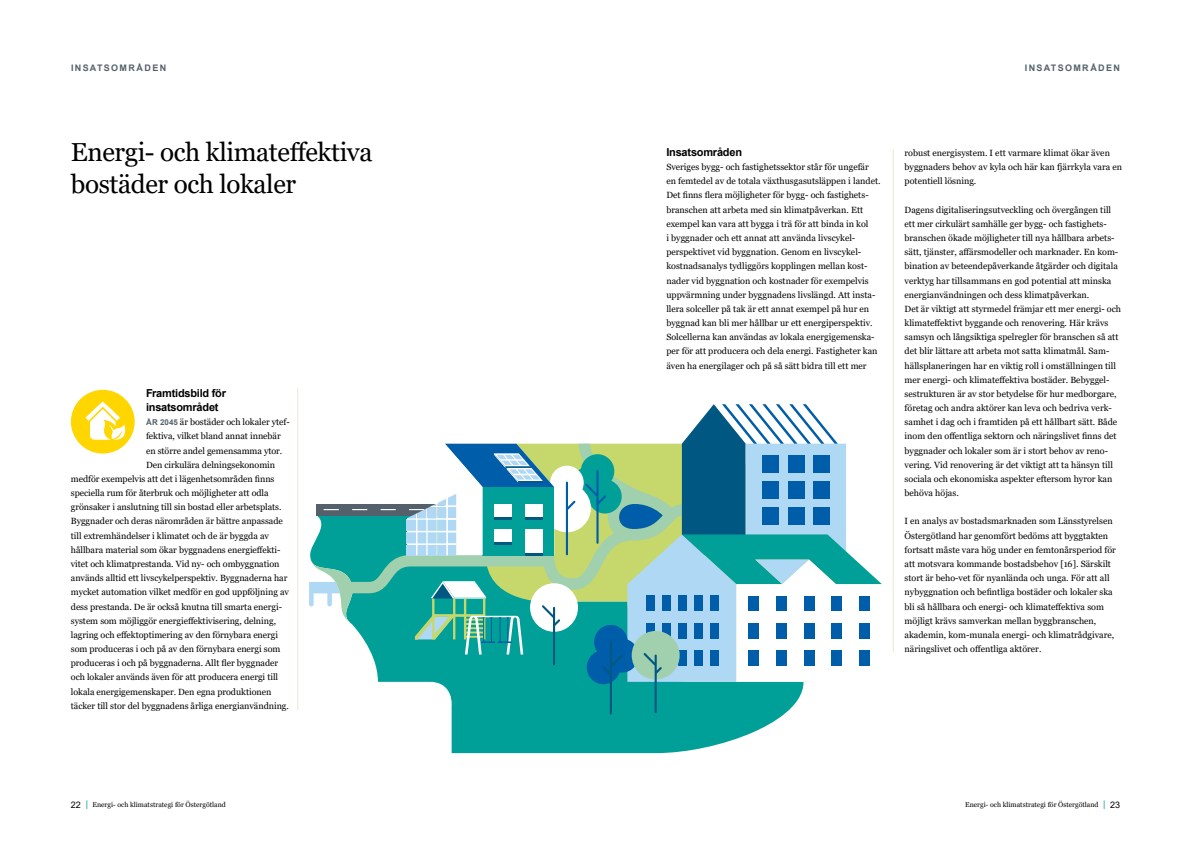
<style>
.page{position:relative;width:1191px;height:842px;background:#fff}
.page>*{position:absolute;margin:0;border:0;box-sizing:border-box;transform-origin:0 0}
.t1{font:26px/32px "Georgia";letter-spacing:-.015em;color:#000}
.Mellanrubrik{font:700 11px "Arial";letter-spacing:-.02em;color:#000}
.Löptext__normal{font:9px/14.2px "Georgia";color:#000}
.Mellanrubrik-2{font:700 9px "Arial";letter-spacing:.15em;color:#54616c}
.t2{font:7px "Georgia";color:#000}
.s1{font-family:"Arial";font-weight:700;font-size:8px;color:#54616c}
.s2{font-family:"Arial";font-size:9px}
.s3{font-family:"Arial";font-size:9px;color:#009f98}
</style>
<div class="page">
<svg style="left:451px;top:714px;width:333px;height:39px;background:#1faaa4"></svg>
<svg style="left:309px;top:404px;width:573px;height:310px"></svg>
<hr style="left:297px;top:388px;width:1px;height:322px;background:#ebe6d6">
<hr style="left:893px;top:149px;width:1px;height:503px;background:#ebe6d6">
<div style="left:71px;top:390px;width:64px;height:64px;background:#ffd600;border-radius:50%"></div>
<svg style="left:86px;top:401px;width:40px;height:39px"></svg>
<p class="Mellanrubrik-2" style="left:71px;top:61px;width:97px">INSATSOMRÅDEN</p>
<p class="Mellanrubrik-2" style="left:1024px;top:61px;width:97px">INSATSOMRÅDEN</p>
<h2 class="t1" style="left:71px;top:137px;width:303px">Energi- och klimateffektiva bostäder och lokaler</h2>
<p class="Mellanrubrik" style="left:146px;top:385px;width:81px">Framtidsbild för</p>
<p class="Mellanrubrik" style="left:146px;top:399px;width:74px">insatsområdet</p>
<p class="Löptext__normal" style="left:146px;top:415px;width:145px"><span class="s1">ÅR 2045</span> är bostäder och lokaler ytef-</p>
<p class="Löptext__normal" style="left:146px;top:429px;width:136px">fektiva, vilket bland annat innebär</p>
<p class="Löptext__normal" style="left:146px;top:444px;width:138px">en större andel gemensamma ytor.</p>
<p class="Löptext__normal" style="left:146px;top:458px;width:131px">Den cirkulära delningsekonomin</p>
<p class="Löptext__normal" style="left:71px;top:472px;width:205px">medför exempelvis att det i lägenhetsområden finns</p>
<p class="Löptext__normal" style="left:71px;top:486px;width:199px">speciella rum för återbruk och möjligheter att odla</p>
<p class="Löptext__normal" style="left:71px;top:500px;width:212px">grönsaker i anslutning till sin bostad eller arbetsplats.</p>
<p class="Löptext__normal" style="left:71px;top:514px;width:213px">Byggnader och deras närområden är bättre anpassade</p>
<p class="Löptext__normal" style="left:71px;top:529px;width:200px">till extremhändelser i klimatet och de är byggda av</p>
<p class="Löptext__normal" style="left:71px;top:543px;width:211px">hållbara material som ökar byggnadens energieffekti-</p>
<p class="Löptext__normal" style="left:71px;top:557px;width:210px">vitet och klimatprestanda. Vid ny- och ombyggnation</p>
<p class="Löptext__normal" style="left:71px;top:571px;width:218px">används alltid ett livscykelperspektiv. Byggnaderna har</p>
<p class="Löptext__normal" style="left:71px;top:585px;width:220px">mycket automation vilket medför en god uppföljning av</p>
<p class="Löptext__normal" style="left:71px;top:599px;width:213px">dess prestanda. De är också knutna till smarta energi-</p>
<p class="Löptext__normal" style="left:71px;top:614px;width:207px">system som möjliggör energieffektivisering, delning,</p>
<p class="Löptext__normal" style="left:71px;top:628px;width:209px">lagring och effektoptimering av den förnybara energi</p>
<p class="Löptext__normal" style="left:71px;top:642px;width:211px">som produceras i och på av den förnybara energi som</p>
<p class="Löptext__normal" style="left:71px;top:656px;width:209px">produceras i och på byggnaderna. Allt fler byggnader</p>
<p class="Löptext__normal" style="left:71px;top:670px;width:209px">och lokaler används även för att producera energi till</p>
<p class="Löptext__normal" style="left:71px;top:684px;width:202px">lokala energigemenskaper. Den egna produktionen</p>
<p class="Löptext__normal" style="left:71px;top:699px;width:219px">täcker till stor del byggnadens årliga energianvändning.</p>
<p class="Mellanrubrik" style="left:666px;top:144px;width:77px">Insatsområden</p>
<p class="Löptext__normal" style="left:666px;top:160px;width:216px">Sveriges bygg- och fastighetssektor står för ungefär en femtedel av de totala växthusgasutsläppen i landet.<br>Det finns flera möjligheter för bygg- och fastighets&shy;branschen att arbeta med sin klimatpåverkan. Ett exempel kan vara att bygga i trä för att binda in kol<br>i byggnader och ett annat att använda livscykel&shy;perspektivet vid byggnation. Genom en livscykel&shy;kostnadsanalys tydliggörs kopplingen mellan kost&shy;nader vid byggnation och kostnader för exempelvis uppvärmning under byggnadens livslängd. Att insta&shy;llera solceller på tak är ett annat exempel på hur en byggnad kan bli mer hållbar ur ett energiperspektiv.<br>Solcellerna kan användas av lokala energigemenska&shy;per för att producera och dela energi. Fastigheter kan även ha energilager och på så sätt bidra till ett mer</p>
<p class="Löptext__normal" style="left:904px;top:146px;width:219px">robust energisystem. I ett varmare klimat ökar även byggnaders behov av kyla och här kan fjärrkyla vara en potentiell lösning.</p>
<p class="Löptext__normal" style="left:904px;top:203px;width:215px">Dagens digitaliseringsutveckling och övergången till ett mer cirkulärt samhälle ger bygg- och fastighets&shy;branschen ökade möjligheter till nya hållbara arbets&shy;sätt, tjänster, affärsmodeller och marknader. En kom&shy;bination av beteendepåverkande åtgärder och digitala verktyg har tillsammans en god potential att minska energianvändningen och dess klimatpåverkan.</p>
<p class="Löptext__normal" style="left:904px;top:302px;width:218px">Det är viktigt att styrmedel främjar ett mer energi- och klimateffektivt byggande och renovering. Här krävs samsyn och långsiktiga spelregler för branschen så att det blir lättare att arbeta mot satta klimatmål. Sam&shy;hällsplaneringen har en viktig roll i omställningen till mer energi- och klimateffektiva bostäder. Bebyggel&shy;sestrukturen är av stor betydelse för hur medborgare, företag och andra aktörer kan leva och bedriva verk&shy;samhet i dag och i framtiden på ett hållbart sätt. Både inom den offentliga sektorn och näringslivet finns det byggnader och lokaler som är i stort behov av reno&shy;vering. Vid renovering är det viktigt att ta hänsyn till sociala och ekonomiska aspekter eftersom hyror kan behöva höjas.</p>
<p class="Löptext__normal" style="left:904px;top:514px;width:210px">I en analys av bostadsmarknaden som Länsstyrelsen</p>
<p class="Löptext__normal" style="left:904px;top:529px;width:205px">Östergötland har genomfört bedöms att byggtakten</p>
<p class="Löptext__normal" style="left:904px;top:543px;width:213px">fortsatt måste vara hög under en femtonårsperiod för</p>
<p class="Löptext__normal" style="left:904px;top:557px;width:208px">att motsvara kommande bostadsbehov [16]. Särskilt</p>
<p class="Löptext__normal" style="left:904px;top:571px;width:206px">stort är beho-vet för nyanlända och unga. För att all</p>
<p class="Löptext__normal" style="left:904px;top:585px;width:210px">nybyggnation och befintliga bostäder och lokaler ska</p>
<p class="Löptext__normal" style="left:904px;top:599px;width:201px">bli så hållbara och energi- och klimateffektiva som</p>
<p class="Löptext__normal" style="left:904px;top:614px;width:193px">möjligt krävs samverkan mellan byggbranschen,</p>
<p class="Löptext__normal" style="left:904px;top:628px;width:211px">akademin, kom-munala energi- och klimatrådgivare,</p>
<p class="Löptext__normal" style="left:904px;top:642px;width:138px">näringslivet och offentliga aktörer.</p>
<p class="t2" style="left:71px;top:800px;width:157px"><span class="s2">22</span> <span class="s3">|</span> Energi- och klimatstrategi för Östergötland</p>
<p class="t2" style="left:965px;top:800px;width:156px">Energi- och klimatstrategi för Östergötland <span class="s3">|</span> <span class="s2">23</span></p>
</div>
